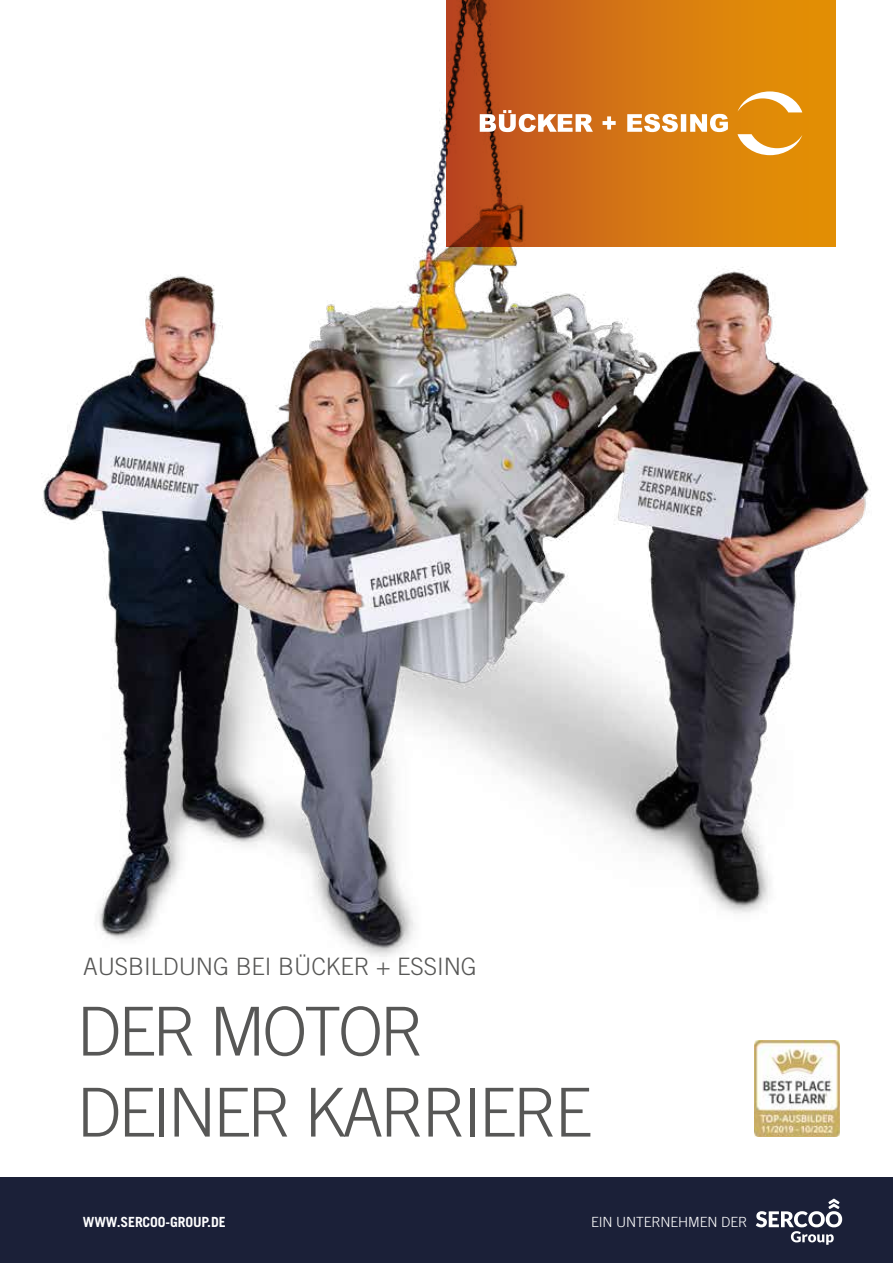
<style>
.page{position:relative;width:893px;height:1263px;background:#fff}
.page>*{position:absolute;margin:0;border:0;box-sizing:border-box;transform-origin:0 0}
.t1{font:300 67.5px/81px "Trade Gothic";letter-spacing:-.05em;color:#575756}
.t2{font:300 24px "Trade Gothic";letter-spacing:-.005em;color:#575756}
.t3{font:700 13.95px "Trade Gothic";letter-spacing:-.01em;color:#fff}
.t4{font:300 13.95px "Trade Gothic";letter-spacing:-.01em;color:#fff}
</style>
<div class="page">
<img style="left:41px;top:110px;width:830px;height:998px">
<svg style="left:446px;top:0;width:390px;height:247px;background:#cd6f11"></svg>
<div style="left:0;top:1178px;width:893px;height:85px;background:#1b2038"></div>
<svg style="left:756px;top:1199px;width:86px;height:46px"></svg>
<svg style="left:737px;top:91px;width:65px;height:64px"></svg>
<svg style="left:480px;top:110px;width:248px;height:22px"></svg>
<img style="left:755px;top:1041px;width:85px;height:96px">
<p class="t2" style="left:83px;top:952px;width:395px">AUSBILDUNG BEI BÜCKER + ESSING</p>
<h1 class="t1" style="left:77px;top:990px;width:517px">DER MOTOR<br>DEINER KARRIERE</h1>
<p class="t3" style="left:83px;top:1213px;width:144px">WWW.SERCOO-GROUP.DE</p>
<p class="t4" style="left:591px;top:1214px;width:158px">EIN UNTERNEHMEN DER</p>
</div>
